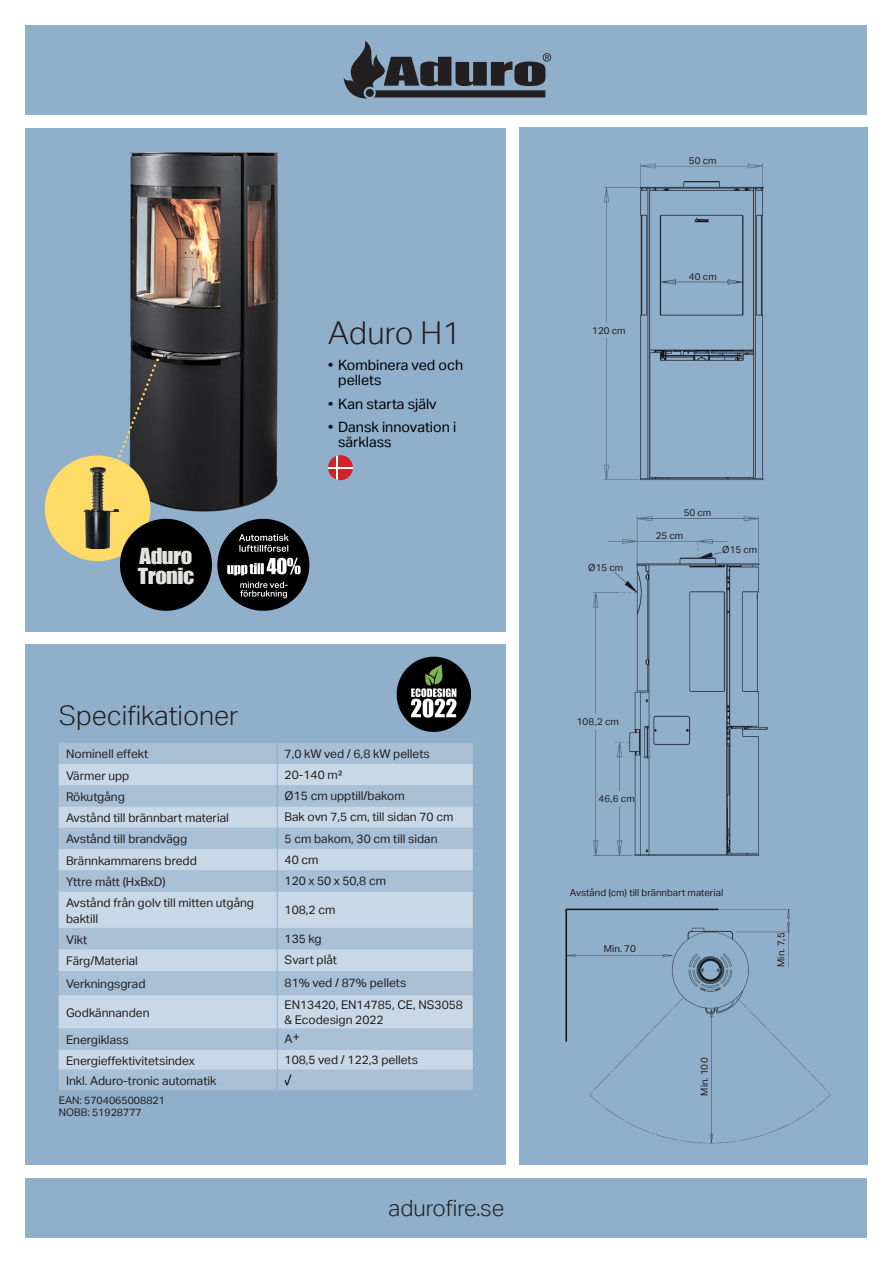
<style>
.page{position:relative;width:893px;height:1263px;background:#fff}
.page>*{position:absolute;margin:0;border:0;box-sizing:border-box;transform-origin:0 0}
.t1{font:300 31.5px "Aktiv Grotesk";letter-spacing:.01em;color:#231f20}
.t2{font:300 27px "Aktiv Grotesk";color:#231f20}
.t3{font:300 22.5px "Aktiv Grotesk";color:#231f20}
.t4{font:20.4px "Impact";letter-spacing:-.025em;color:#e2e2df;scale:1.11 1}
.t5{font:14.25px/15px "Aktiv Grotesk";color:#000001}
.t6{font:12px/16.5px "Aktiv Grotesk";color:#231f20}
.t7{font:10.5px/12px "Aktiv Grotesk";color:#231f20}
.t8{font:9.75px "Aktiv Grotesk";color:#231f20}
</style>
<div class="page">
<div style="left:26px;top:644px;width:480px;height:521px;background:#90afcb"></div>
<div style="left:26px;top:128px;width:480px;height:503px;background:#90afcb"></div>
<div style="left:519px;top:128px;width:348px;height:1037px;background:#90afcb"></div>
<div style="left:59px;top:743px;width:414px;height:347px;background:#a8bfd6"></div>
<svg style="left:59px;top:764px;width:414px;height:306px;background:#bacddf"></svg>
<svg style="left:277px;top:743px;width:1px;height:148px"></svg>
<hr style="left:277px;top:891px;width:1px;height:37px;background:#90afcb">
<svg style="left:277px;top:928px;width:1px;height:67px"></svg>
<hr style="left:277px;top:995px;width:1px;height:33px;background:#90afcb">
<svg style="left:277px;top:1028px;width:1px;height:62px"></svg>
<svg style="left:285px;top:1074px;width:7px;height:11px"></svg>
<img style="left:603px;top:163px;width:161px;height:317px">
<img style="left:593px;top:516px;width:175px;height:340px">
<div style="left:328px;top:455px;width:25px;height:25px;background:#d1232a;border-radius:50%"></div>
<hr style="left:328px;top:467px;width:25px;height:2px;background:#fff">
<hr style="left:336px;top:455px;width:2px;height:25px;background:#fff">
<img style="left:129px;top:152px;width:150px;height:365px">
<svg style="left:114px;top:359px;width:45px;height:131px"></svg>
<div style="left:46px;top:456px;width:104px;height:104px;background:#ffdb67;border-radius:50%"></div>
<div style="left:45px;top:455px;width:105px;height:106px;border:2px solid #ffdb67;border-radius:50%"></div>
<img style="left:83px;top:467px;width:36px;height:82px">
<div style="left:120px;top:519px;width:92px;height:92px;background:#000001;border-radius:50%"></div>
<svg style="left:217px;top:519px;width:92px;height:92px"></svg>
<img style="left:565px;top:908px;width:266px;height:236px">
<img style="left:396px;top:657px;width:75px;height:74px">
<div style="left:26px;top:26px;width:841px;height:89px;background:#90afcb"></div>
<div style="left:26px;top:1178px;width:841px;height:59px;background:#90afcb"></div>
<svg style="left:343px;top:41px;width:208px;height:58px"></svg>
<p class="t4" style="left:140px;top:540px;width:49px">Aduro</p>
<p class="t4" style="left:138px;top:560px;width:52px">Tronic</p>
<p class="t1" style="left:328px;top:314px;width:135px">Aduro H1</p>
<p class="t5" style="left:338px;top:358px;width:127px;text-indent:-10px">• Kombinera ved och pellets</p>
<p class="t5" style="left:328px;top:396px;width:110px">• Kan starta själv</p>
<p class="t5" style="left:338px;top:419px;width:120px;text-indent:-10px">• Dansk innovation i särklass</p>
<p class="t2" style="left:59px;top:700px;width:181px">Specifikationer</p>
<p class="t6" style="left:66px;top:746px;width:84px">Nominell effekt</p>
<p class="t6" style="left:285px;top:745px;width:147px">7,0 kW ved / 6,8 kW pellets</p>
<p class="t6" style="left:66px;top:767px;width:65px">Värmer upp</p>
<p class="t6" style="left:285px;top:766px;width:60px">20-140 m²</p>
<p class="t6" style="left:66px;top:788px;width:60px">Rökutgång</p>
<p class="t6" style="left:285px;top:788px;width:122px">Ø15 cm upptill/bakom</p>
<p class="t6" style="left:66px;top:810px;width:164px">Avstånd till brännbart material</p>
<p class="t6" style="left:285px;top:809px;width:170px">Bak ovn 7,5 cm, till sidan 70 cm</p>
<p class="t6" style="left:66px;top:831px;width:123px">Avstånd till brandvägg</p>
<p class="t6" style="left:285px;top:830px;width:154px">5 cm bakom, 30 cm till sidan</p>
<p class="t6" style="left:66px;top:852px;width:132px">Brännkammarens bredd</p>
<p class="t6" style="left:285px;top:851px;width:35px">40 cm</p>
<p class="t6" style="left:66px;top:873px;width:101px">Yttre mått (HxBxD)</p>
<p class="t6" style="left:285px;top:873px;width:103px">120 x 50 x 50,8 cm</p>
<p class="t6" style="left:66px;top:894px;width:190px">Avstånd från golv till mitten utgång baktill</p>
<p class="t6" style="left:285px;top:901px;width:52px">108,2 cm</p>
<p class="t6" style="left:66px;top:931px;width:23px">Vikt</p>
<p class="t6" style="left:285px;top:930px;width:39px">135 kg</p>
<p class="t6" style="left:66px;top:952px;width:73px">Färg/Material</p>
<p class="t6" style="left:285px;top:952px;width:54px">Svart plåt</p>
<p class="t6" style="left:66px;top:975px;width:81px">Verkningsgrad</p>
<p class="t6" style="left:285px;top:975px;width:123px">81% ved / 87% pellets</p>
<p class="t6" style="left:66px;top:1004px;width:85px">Godkännanden</p>
<p class="t6" style="left:285px;top:997px;width:180px;line-height:15px">EN13420, EN14785, CE, NS3058 &amp; Ecodesign 2022</p>
<p class="t6" style="left:66px;top:1031px;width:64px">Energiklass</p>
<p class="t6" style="left:285px;top:1030px;width:17px">A+</p>
<p class="t6" style="left:66px;top:1052px;width:130px">Energieffektivitetsindex</p>
<p class="t6" style="left:285px;top:1051px;width:135px">108,5 ved / 122,3 pellets</p>
<p class="t6" style="left:66px;top:1072px;width:152px">Inkl. Aduro-tronic automatik</p>
<p class="t7" style="left:59px;top:1094px;width:108px">EAN: 5704065008821<br>NOBB: 51928777</p>
<p class="t3" style="left:389px;top:1195px;width:117px">adurofire.se</p>
<p class="t8" style="left:592px;top:324px;width:35px">120 cm</p>
<p class="t8" style="left:689px;top:155px;width:29px">50 cm</p>
<p class="t8" style="left:689px;top:270px;width:29px">40 cm</p>
<p class="t8" style="left:588px;top:561px;width:37px">Ø15 cm</p>
<p class="t8" style="left:684px;top:506px;width:29px">50 cm</p>
<p class="t8" style="left:656px;top:530px;width:29px">25 cm</p>
<p class="t8" style="left:722px;top:544px;width:37px">Ø15 cm</p>
<p class="t8" style="left:577px;top:715px;width:44px">108,2 cm</p>
<p class="t8" style="left:598px;top:792px;width:38px">46,6 cm</p>
<p class="t8" style="left:570px;top:887px;width:155px">Avstånd (cm) till brännbart material</p>
<p class="t8" style="left:604px;top:943px;width:33px">Min. 70</p>
<p class="t8" style="left:698px;top:1095px;width:39px;rotate:-90deg">Min. 100</p>
<p class="t8" style="left:775px;top:967px;width:36px;rotate:-90deg">Min. 7,5</p>
</div>
